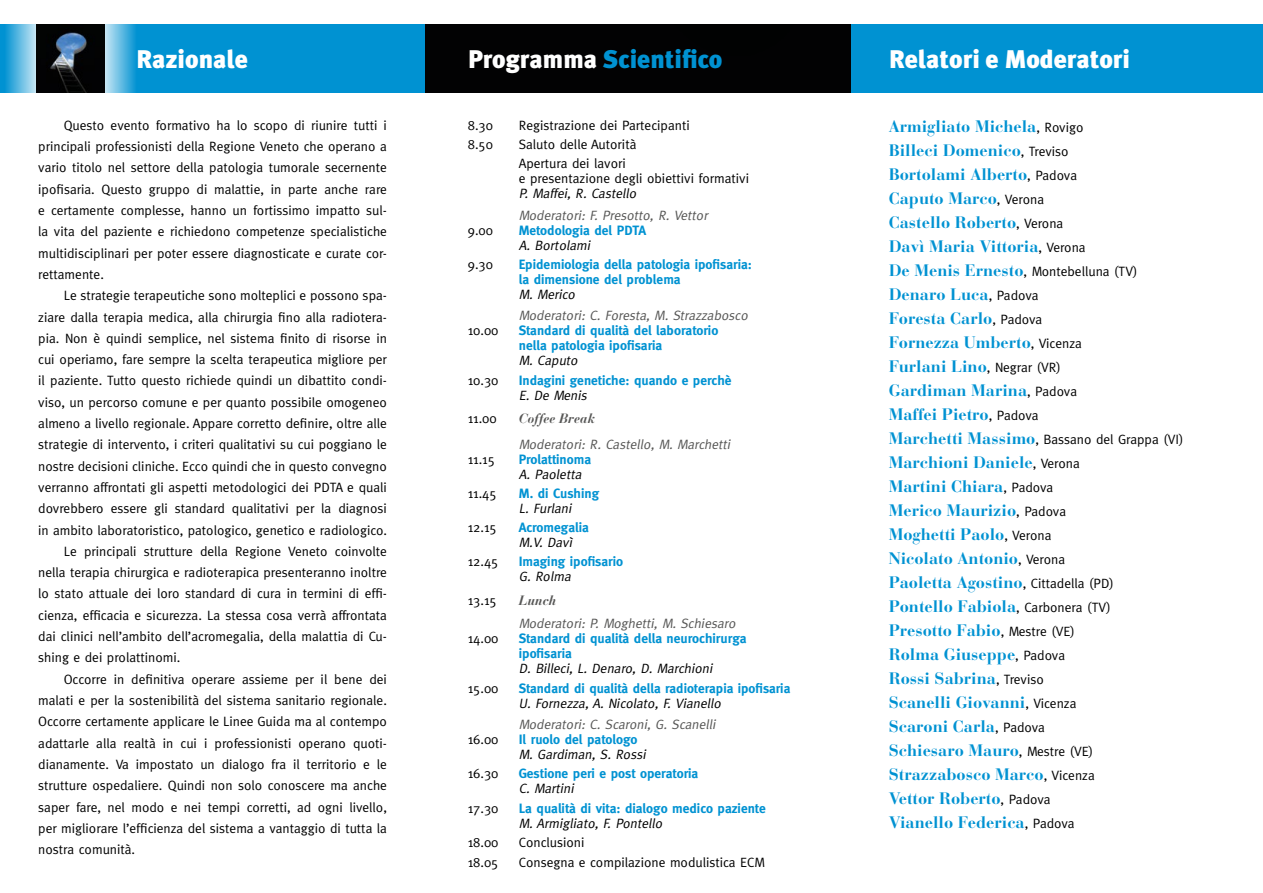
<style>
.page{position:relative;width:1263px;height:893px;background:#fff}
.page>*{position:absolute;margin:0;border:0;box-sizing:border-box;transform-origin:0 0}
.t1{font:900 25.5px "Meta Plus";color:#fff}
.t2{font:900 25.5px "Meta Plus";color:#0092d2}
.t3{font:700 16.5px/24px "Bauer Bodoni";color:#0092d2}
.t4{font:13.5px/21.3px "Meta";color:#000;text-align:justify}
.t5{font:700 13.5px/15px "Meta";color:#0092d2}
.t6{font:italic 13.5px "Meta";color:#000}
.t7{font:italic 13.5px "Meta";color:#575756}
.t8{font:italic 700 13.5px "Bauer Bodoni";color:#575756}
.s1{color:#fff}
.s2{font-family:"Meta";font-weight:400;font-size:13.5px;color:#000}
.s3{font-family:"Bauer Bodoni";font-weight:700;font-size:16.5px;color:#0092d2}
</style>
<div class="page">
<div style="left:140px;top:24px;width:285px;height:68px;background:#0092d2"></div>
<div style="left:850px;top:24px;width:413px;height:68px;background:#0092d2"></div>
<div style="left:425px;top:24px;width:425px;height:68px;background:#020203"></div>
<svg style="left:0;top:24px;width:36px;height:68px;background:#57b7e1"></svg>
<svg style="left:104px;top:24px;width:36px;height:68px;background:#59b3db"></svg>
<img style="left:36px;top:24px;width:68px;height:68px">
<h1 class="t1" style="left:136px;top:44px;width:113px">Razionale</h1>
<h1 class="t2" style="left:468px;top:44px;width:256px"><span class="s1">Programma</span> Scientifico</h1>
<h1 class="t1" style="left:889px;top:44px;width:243px">Relatori e Moderatori</h1>
<p class="t4" style="left:38px;top:114px;width:350px;text-indent:26px">Questo evento formativo ha lo scopo di riunire tutti i principali professionisti della Regione Veneto che operano a vario titolo nel settore della patologia tumorale secernente ipofisaria. Questo gruppo di malattie, in parte anche rare e certamente complesse, hanno un fortissimo impatto sul&shy;la vita del paziente e richiedono competenze specialistiche multidisciplinari per poter essere diagnosticate e curate cor&shy;rettamente.</p>
<p class="t4" style="left:64px;top:285px;width:325px">Le strategie terapeutiche sono molteplici e possono spa-</p>
<p class="t4" style="left:38px;top:306px;width:350px">ziare dalla terapia medica, alla chirurgia fino alla radiotera-</p>
<p class="t4" style="left:38px;top:327px;width:350px">pia. Non è quindi semplice, nel sistema finito di risorse in</p>
<p class="t4" style="left:38px;top:349px;width:350px">cui operiamo, fare sempre la scelta terapeutica migliore per</p>
<p class="t4" style="left:38px;top:370px;width:350px">il paziente. Tutto questo richiede quindi un dibattito condi-</p>
<p class="t4" style="left:38px;top:391px;width:350px">viso, un percorso comune e per quanto possibile omogeneo</p>
<p class="t4" style="left:38px;top:412px;width:350px">almeno a livello regionale. Appare corretto definire, oltre alle</p>
<p class="t4" style="left:38px;top:434px;width:350px">strategie di intervento, i criteri qualitativi su cui poggiano le</p>
<p class="t4" style="left:38px;top:455px;width:350px">nostre decisioni cliniche. Ecco quindi che in questo convegno</p>
<p class="t4" style="left:38px;top:476px;width:350px">verranno affrontati gli aspetti metodologici dei PDTA e quali</p>
<p class="t4" style="left:38px;top:498px;width:350px">dovrebbero essere gli standard qualitativi per la diagnosi</p>
<p class="t4" style="left:38px;top:519px;width:350px">in ambito laboratoristico, patologico, genetico e radiologico.</p>
<p class="t4" style="left:64px;top:540px;width:325px">Le principali strutture della Regione Veneto coinvolte</p>
<p class="t4" style="left:38px;top:562px;width:350px">nella terapia chirurgica e radioterapica presenteranno inoltre</p>
<p class="t4" style="left:38px;top:583px;width:350px">lo stato attuale dei loro standard di cura in termini di effi-</p>
<p class="t4" style="left:38px;top:604px;width:350px">cienza, efficacia e sicurezza. La stessa cosa verrà affrontata</p>
<p class="t4" style="left:38px;top:626px;width:350px">dai clinici nell’ambito dell’acromegalia, della malattia di Cu-</p>
<p class="t4" style="left:38px;top:647px;width:144px">shing e dei prolattinomi.</p>
<p class="t4" style="left:64px;top:668px;width:325px">Occorre in definitiva operare assieme per il bene dei</p>
<p class="t4" style="left:38px;top:689px;width:350px">malati e per la sostenibilità del sistema sanitario regionale.</p>
<p class="t4" style="left:38px;top:711px;width:350px">Occorre certamente applicare le Linee Guida ma al contempo</p>
<p class="t4" style="left:38px;top:732px;width:350px">adattarle alla realtà in cui i professionisti operano quoti-</p>
<p class="t4" style="left:38px;top:753px;width:350px">dianamente. Va impostato un dialogo fra il territorio e le</p>
<p class="t4" style="left:38px;top:775px;width:350px">strutture ospedaliere. Quindi non solo conoscere ma anche</p>
<p class="t4" style="left:38px;top:796px;width:350px">saper fare, nel modo e nei tempi corretti, ad ogni livello,</p>
<p class="t4" style="left:38px;top:817px;width:350px">per migliorare l’efficienza del sistema a vantaggio di tutta la</p>
<p class="t4" style="left:38px;top:839px;width:98px">nostra comunità.</p>
<p class="t4" style="left:468px;top:114px;width:27px">8.30</p>
<p class="t4" style="left:519px;top:114px;width:172px">Registrazione dei Partecipanti</p>
<p class="t4" style="left:468px;top:134px;width:27px">8.50</p>
<p class="t4" style="left:519px;top:135px;width:119px;line-height:19.2px">Saluto delle Autorità<br>Apertura dei lavori</p>
<p class="t4" style="left:519px;top:168px;width:232px">e presentazione degli obiettivi formativi</p>
<p class="t6" style="left:519px;top:186px;width:122px">P. Maffei, R. Castello</p>
<p class="t7" style="left:519px;top:207px;width:193px">Moderatori: F. Presotto, R. Vettor</p>
<p class="t4" style="left:468px;top:219px;width:27px">9.00</p>
<p class="t5" style="left:519px;top:222px;width:129px">Metodologia del PDTA</p>
<p class="t6" style="left:519px;top:237px;width:76px">A. Bortolami</p>
<p class="t4" style="left:468px;top:253px;width:27px">9.30</p>
<p class="t5" style="left:519px;top:257px;width:235px">Epidemiologia della patologia ipofisaria: la dimensione del problema</p>
<p class="t6" style="left:519px;top:286px;width:60px">M. Merico</p>
<p class="t7" style="left:519px;top:308px;width:233px">Moderatori: C. Foresta, M. Strazzabosco</p>
<p class="t4" style="left:468px;top:320px;width:32px">10.00</p>
<p class="t5" style="left:519px;top:323px;width:201px">Standard di qualità del laboratorio nella patologia ipofisaria</p>
<p class="t6" style="left:519px;top:353px;width:63px">M. Caputo</p>
<p class="t4" style="left:468px;top:369px;width:32px">10.30</p>
<p class="t5" style="left:519px;top:372px;width:214px">Indagini genetiche: quando e perchè</p>
<p class="t6" style="left:519px;top:387px;width:72px">E. De Menis</p>
<p class="t4" style="left:468px;top:408px;width:30px">11.00</p>
<p class="t8" style="left:519px;top:410px;width:78px">Coffee Break</p>
<p class="t7" style="left:519px;top:436px;width:216px">Moderatori: R. Castello, M. Marchetti</p>
<p class="t4" style="left:468px;top:448px;width:29px">11.15</p>
<p class="t5" style="left:519px;top:451px;width:74px">Prolattinoma</p>
<p class="t6" style="left:519px;top:466px;width:67px">A. Paoletta</p>
<p class="t4" style="left:468px;top:482px;width:30px">11.45</p>
<p class="t5" style="left:519px;top:486px;width:82px">M. di Cushing</p>
<p class="t6" style="left:519px;top:500px;width:57px">L. Furlani</p>
<p class="t4" style="left:468px;top:517px;width:30px">12.15</p>
<p class="t5" style="left:519px;top:520px;width:72px">Acromegalia</p>
<p class="t6" style="left:519px;top:535px;width:55px">M.V. Davì</p>
<p class="t4" style="left:468px;top:551px;width:32px">12.45</p>
<p class="t5" style="left:519px;top:554px;width:106px">Imaging ipofisario</p>
<p class="t6" style="left:519px;top:569px;width:56px">G. Rolma</p>
<p class="t4" style="left:468px;top:589px;width:30px">13.15</p>
<p class="t8" style="left:519px;top:592px;width:39px">Lunch</p>
<p class="t7" style="left:519px;top:616px;width:221px">Moderatori: P. Moghetti, M. Schiesaro</p>
<p class="t4" style="left:468px;top:628px;width:32px">14.00</p>
<p class="t5" style="left:519px;top:631px;width:229px">Standard di qualità della neurochirurga ipofisaria</p>
<p class="t6" style="left:519px;top:661px;width:198px">D. Billeci, L. Denaro, D. Marchioni</p>
<p class="t4" style="left:468px;top:677px;width:32px">15.00</p>
<p class="t5" style="left:519px;top:680px;width:273px">Standard di qualità della radioterapia ipofisaria</p>
<p class="t6" style="left:519px;top:695px;width:206px">U. Fornezza, A. Nicolato, F. Vianello</p>
<p class="t7" style="left:519px;top:717px;width:201px">Moderatori: C. Scaroni, G. Scanelli</p>
<p class="t4" style="left:468px;top:729px;width:32px">16.00</p>
<p class="t5" style="left:519px;top:732px;width:120px">Il ruolo del patologo</p>
<p class="t6" style="left:519px;top:747px;width:131px">M. Gardiman, S. Rossi</p>
<p class="t4" style="left:468px;top:763px;width:32px">16.30</p>
<p class="t5" style="left:519px;top:766px;width:181px">Gestione peri e post operatoria</p>
<p class="t6" style="left:519px;top:781px;width:59px">C. Martini</p>
<p class="t4" style="left:468px;top:797px;width:32px">17.30</p>
<p class="t5" style="left:519px;top:800px;width:248px">La qualità di vita: dialogo medico paziente</p>
<p class="t6" style="left:519px;top:815px;width:148px">M. Armigliato, F. Pontello</p>
<p class="t4" style="left:468px;top:831px;width:32px">18.00</p>
<p class="t4" style="left:519px;top:831px;width:67px">Conclusioni</p>
<p class="t4" style="left:468px;top:851px;width:32px">18.05</p>
<p class="t4" style="left:519px;top:851px;width:247px">Consegna e compilazione modulistica ECM</p>
<p class="t3" style="left:889px;top:114px;width:198px">Armigliato Michela<span class="s2">, Rovigo<br></span>Billeci Domenico<span class="s2">, Treviso<br></span>Bortolami Alberto<span class="s2">, Padova<br></span>Caputo Marco<span class="s2">, Verona<br></span>Castello Roberto<span class="s2">, Verona<br></span>Davì Maria Vittoria<span class="s2">, Verona</span></p>
<p class="t4" style="left:889px;top:260px;width:250px"><span class="s3">De Menis Ernesto</span>, Montebelluna (TV)</p>
<p class="t3" style="left:889px;top:282px;width:195px">Denaro Luca<span class="s2">, Padova<br></span>Foresta Carlo<span class="s2">, Padova<br></span>Fornezza Umberto<span class="s2">, Vicenza<br></span>Furlani Lino<span class="s2">, Negrar (VR)<br></span>Gardiman Marina<span class="s2">, Padova<br></span>Maffei Pietro<span class="s2">, Padova</span></p>
<p class="t4" style="left:889px;top:428px;width:296px"><span class="s3">Marchetti Massimo</span>, Bassano del Grappa (VI)</p>
<p class="t3" style="left:889px;top:450px;width:227px">Marchioni Daniele<span class="s2">, Verona<br></span>Martini Chiara<span class="s2">, Padova<br></span>Merico Maurizio<span class="s2">, Padova<br></span>Moghetti Paolo<span class="s2">, Verona<br></span>Nicolato Antonio<span class="s2">, Verona<br></span>Paoletta Agostino<span class="s2">, Cittadella (PD)<br></span>Pontello Fabiola<span class="s2">, Carbonera (TV)<br></span>Presotto Fabio<span class="s2">, Mestre (VE)<br></span>Rolma Giuseppe<span class="s2">, Padova<br></span>Rossi Sabrina<span class="s2">, Treviso<br></span>Scanelli Giovanni<span class="s2">, Vicenza<br></span>Scaroni Carla<span class="s2">, Padova<br></span>Schiesaro Mauro<span class="s2">, Mestre (VE)<br></span>Strazzabosco Marco<span class="s2">, Vicenza<br></span>Vettor Roberto<span class="s2">, Padova<br></span>Vianello Federica<span class="s2">, Padova</span></p>
</div>
